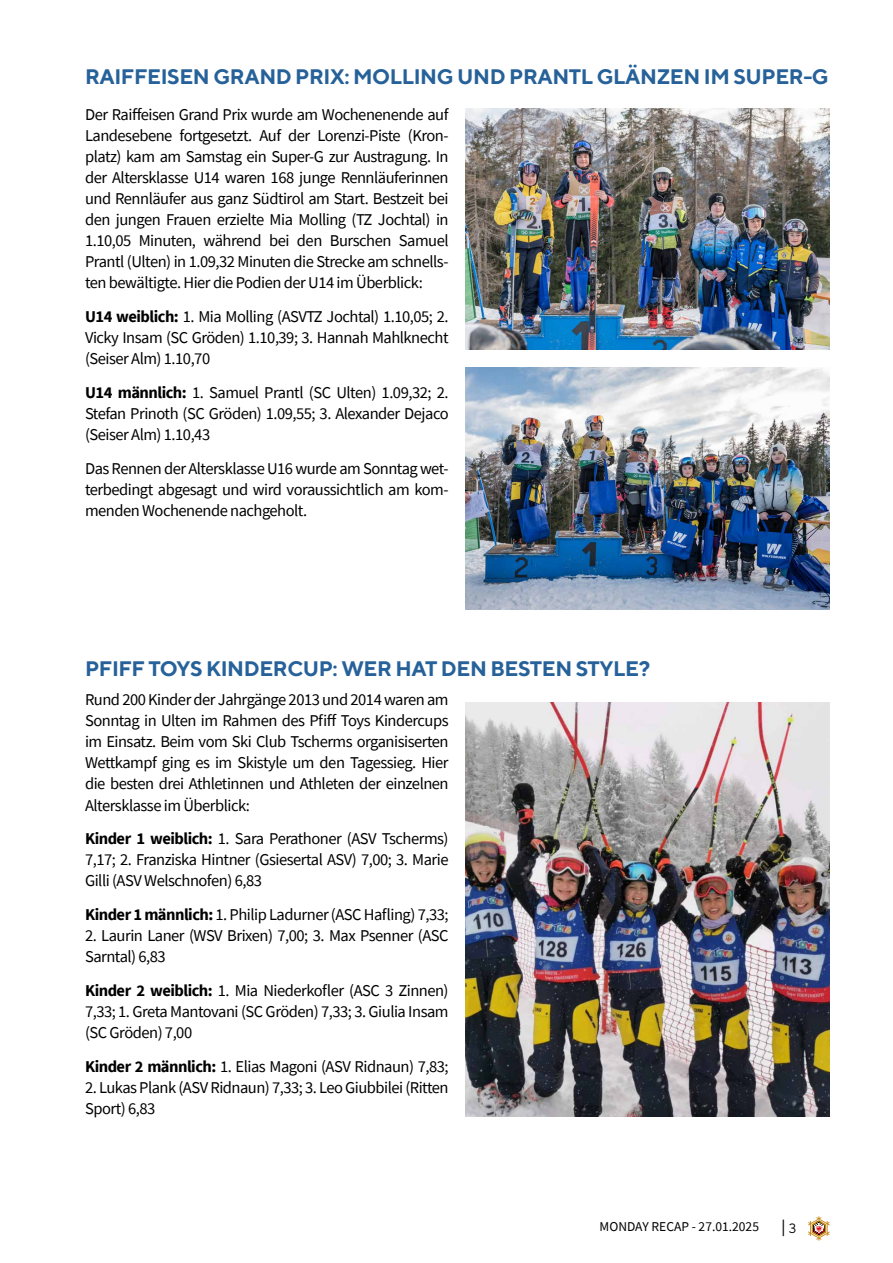
<style>
.page{position:relative;width:893px;height:1263px;background:#fff}
.page>*{position:absolute;margin:0;border:0;box-sizing:border-box;transform-origin:0 0}
.t1{font:700 21px "TT Norms";letter-spacing:-.02em;color:#266199}
.t2{font:16.5px/21px "Source Sans Pro";letter-spacing:-.03em;color:#000;text-align:justify}
.t3{font:16.5px "Myriad Pro";color:#000}
.t4{font:13.5px "Source Sans Pro";color:#000}
.s1{font-weight:700}
</style>
<div class="page">
<svg style="left:808px;top:1216px;width:21px;height:25px"></svg>
<img style="left:466px;top:108px;width:363px;height:242px">
<img style="left:466px;top:367px;width:363px;height:242px">
<img style="left:466px;top:702px;width:363px;height:414px">
<p class="t1" style="left:85px;top:64px;width:745px">RAIFFEISEN GRAND PRIX: MOLLING UND PRANTL GLÄNZEN IM SUPER-G</p>
<p class="t2" style="left:85px;top:104px;width:365px">Der Raiffeisen Grand Prix wurde am Wochenenende auf Landesebene fortgesetzt. Auf der Lorenzi-Piste (Kron&shy;platz) kam am Samstag ein Super-G zur Austragung. In der Altersklasse U14 waren 168 junge Rennläuferinnen und Rennläufer aus ganz Südtirol am Start. Bestzeit bei den jungen Frauen erzielte Mia Molling (TZ Jochtal) in 1.10,05 Minuten, während bei den Burschen Samuel Prantl (Ulten) in 1.09,32 Minuten die Strecke am schnells&shy;ten bewältigte. Hier die Podien der U14 im Überblick:</p>
<p class="t2" style="left:85px;top:306px;width:365px"><span class="s1">U14 weiblich:</span> 1. Mia Molling (ASVTZ Jochtal) 1.10,05; 2.<br>Vicky Insam (SC Gröden) 1.10,39; 3. Hannah Mahlknecht (Seiser Alm) 1.10,70</p>
<p class="t2" style="left:85px;top:382px;width:365px"><span class="s1">U14 männlich:</span> 1. Samuel Prantl (SC Ulten) 1.09,32; 2.<br>Stefan Prinoth (SC Gröden) 1.09,55; 3. Alexander Dejaco (Seiser Alm) 1.10,43</p>
<p class="t2" style="left:85px;top:458px;width:365px">Das Rennen der Altersklasse U16 wurde am Sonntag wet&shy;terbedingt abgesagt und wird voraussichtlich am kom&shy;menden Wochenende nachgeholt.</p>
<p class="t1" style="left:85px;top:655px;width:567px">PFIFF TOYS KINDERCUP: WER HAT DEN BESTEN STYLE?</p>
<p class="t2" style="left:85px;top:689px;width:365px">Rund 200 Kinder der Jahrgänge 2013 und 2014 waren am Sonntag in Ulten im Rahmen des Pfiff Toys Kindercups im Einsatz. Beim vom Ski Club Tscherms organisiserten Wettkampf ging es im Skistyle um den Tagessieg. Hier die besten drei Athletinnen und Athleten der einzelnen Altersklasse im Überblick:</p>
<p class="t2" style="left:85px;top:828px;width:365px"><span class="s1">Kinder 1 weiblich:</span> 1. Sara Perathoner (ASV Tscherms)<br>7,17; 2. Franziska Hintner (Gsiesertal ASV) 7,00; 3. Marie Gilli (ASV Welschnofen) 6,83</p>
<p class="t2" style="left:85px;top:904px;width:365px"><span class="s1">Kinder 1 männlich:</span> 1. Philip Ladurner (ASC Hafling) 7,33;</p>
<p class="t2" style="left:85px;top:925px;width:365px">2. Laurin Laner (WSV Brixen) 7,00; 3. Max Psenner (ASC<br>Sarntal) 6,83</p>
<p class="t2" style="left:85px;top:980px;width:365px"><span class="s1">Kinder 2 weiblich:</span> 1. Mia Niederkofler (ASC 3 Zinnen)<br>7,33; 1. Greta Mantovani (SC Gröden) 7,33; 3. Giulia Insam (SC Gröden) 7,00</p>
<p class="t2" style="left:85px;top:1055px;width:365px"><span class="s1">Kinder 2 männlich:</span> 1. Elias Magoni (ASV Ridnaun) 7,83;</p>
<p class="t2" style="left:85px;top:1076px;width:365px">2. Lukas Plank (ASV Ridnaun) 7,33; 3. Leo Giubbilei (Ritten<br>Sport) 6,83</p>
<p class="t4" style="left:600px;top:1218px;width:161px">MONDAY RECAP - 27.01.2025</p>
<p class="t3" style="left:781px;top:1216px;width:17px">| <sub>3</sub></p>
</div>
